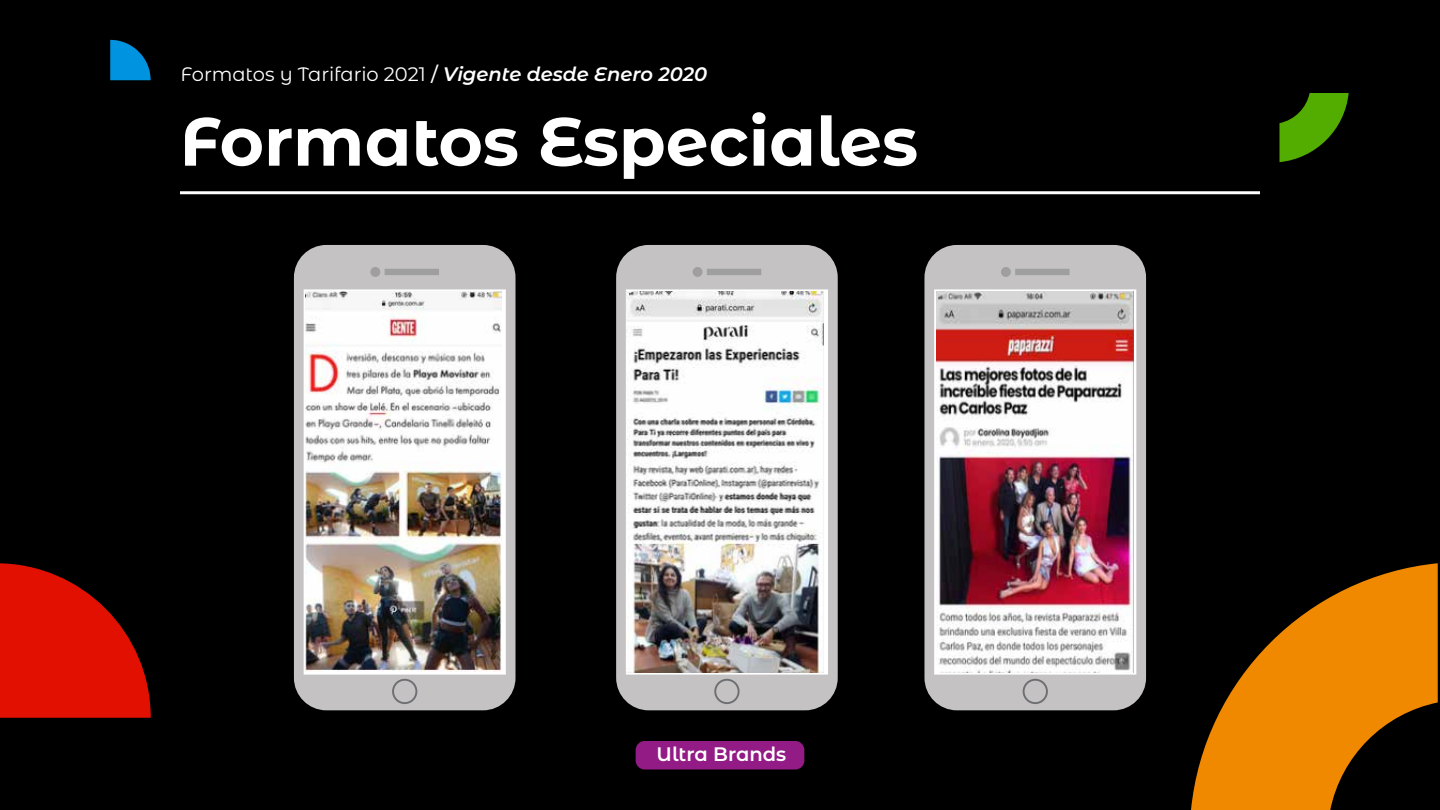
<style>
.page{position:relative;width:1440px;height:810px;background:#000}
.page>*{position:absolute;margin:0;border:0;box-sizing:border-box;transform-origin:0 0}
.t1{font:700 67.95px "Montserrat Alternates";color:#fff}
.t2{font:19.5px "Montserrat Alternates";color:#fff}
.t3{font:600 19.5px "Montserrat Alternates";color:#fff}
.s1{font-weight:500}
.s2{font-weight:600;font-style:italic}
</style>
<div class="page">
<svg style="left:110px;top:40px;width:41px;height:40px"></svg>
<svg style="left:1280px;top:93px;width:69px;height:69px"></svg>
<svg style="left:0;top:563px;width:151px;height:155px"></svg>
<svg style="left:1191px;top:563px;width:247px;height:247px;fill:#f08800"></svg>
<hr style="left:180px;top:191px;width:1080px;height:3px;background:#fff">
<div style="left:294px;top:245px;width:222px;height:465px;background:#c4c2c2;border-radius:32px"></div>
<svg style="left:385px;top:269px;width:54px;height:6px"></svg>
<div style="left:370px;top:267px;width:10px;height:10px;background:#a09f9f;border-radius:5px"></div>
<svg style="left:304px;top:289px;width:202px;height:386px;background:#f9f9f9"></svg>
<svg style="left:392px;top:679px;width:25px;height:25px"></svg>
<div style="left:616px;top:245px;width:222px;height:465px;background:#c4c2c2;border-radius:32px"></div>
<svg style="left:707px;top:269px;width:54px;height:6px"></svg>
<div style="left:693px;top:267px;width:10px;height:10px;background:#a09f9f;border-radius:5px"></div>
<svg style="left:626px;top:289px;width:202px;height:386px;background:#fafafa"></svg>
<svg style="left:714px;top:679px;width:26px;height:25px"></svg>
<div style="left:924px;top:245px;width:222px;height:465px;background:#c4c2c2;border-radius:32px"></div>
<svg style="left:1015px;top:269px;width:55px;height:6px"></svg>
<div style="left:1001px;top:267px;width:10px;height:10px;background:#a09f9f;border-radius:5px"></div>
<svg style="left:934px;top:289px;width:202px;height:386px;background:#f6f3f3"></svg>
<svg style="left:1023px;top:679px;width:25px;height:25px"></svg>
<img style="left:937px;top:292px;width:197px;height:381px">
<img style="left:305px;top:292px;width:197px;height:380px">
<img style="left:627px;top:291px;width:197px;height:382px">
<div style="left:636px;top:741px;width:168px;height:29px;background:#931b85;border-radius:9px"></div>
<p class="t2" style="left:181px;top:60px;width:528px">Formatos y Tarifario 2021 <span class="s1">/</span> <span class="s2">Vigente desde Enero 2020</span></p>
<h1 class="t1" style="left:180px;top:93px;width:740px">Formatos Especiales</h1>
<p class="t3" style="left:657px;top:740px;width:131px">Ultra Brands</p>
</div>
